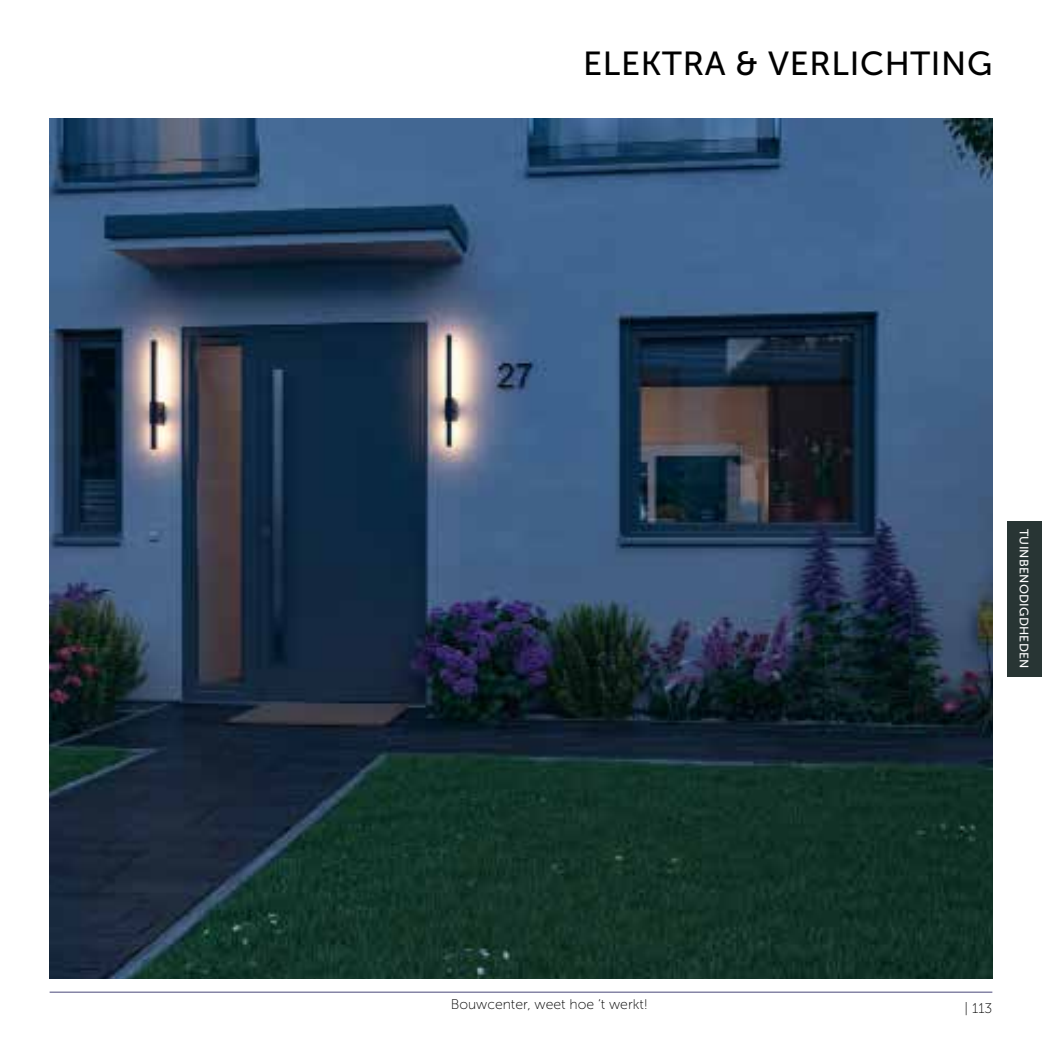
<style>
.page{position:relative;width:1042px;height:1042px;background:#fff}
.page>*{position:absolute;margin:0;border:0;box-sizing:border-box;transform-origin:0 0}
.t1{font:33.25px "Museo Sans 500";letter-spacing:.02em;color:#000}
.t2{font:14px "Museo Sans 100";color:#000}
.t3{font:12.25px "Museo Sans 500";letter-spacing:.02em;color:#fff}
</style>
<div class="page">
<hr style="left:50px;top:992px;width:942px;height:1px;background:#49477a">
<div style="left:1007px;top:521px;width:35px;height:155px;background:#283534"></div>
<img style="left:50px;top:118px;width:942px;height:860px">
<h1 class="t1" style="left:583px;top:45px;width:411px">ELEKTRA &amp; VERLICHTING</h1>
<p class="t3" style="left:1031px;top:529px;width:141px;rotate:90deg">TUINBENODIGDHEDEN</p>
<p class="t2" style="left:451px;top:996px;width:199px">Bouwcenter, weet hoe ‘t werkt!</p>
<p class="t2" style="left:964px;top:1000px;width:29px">| 113</p>
</div>
